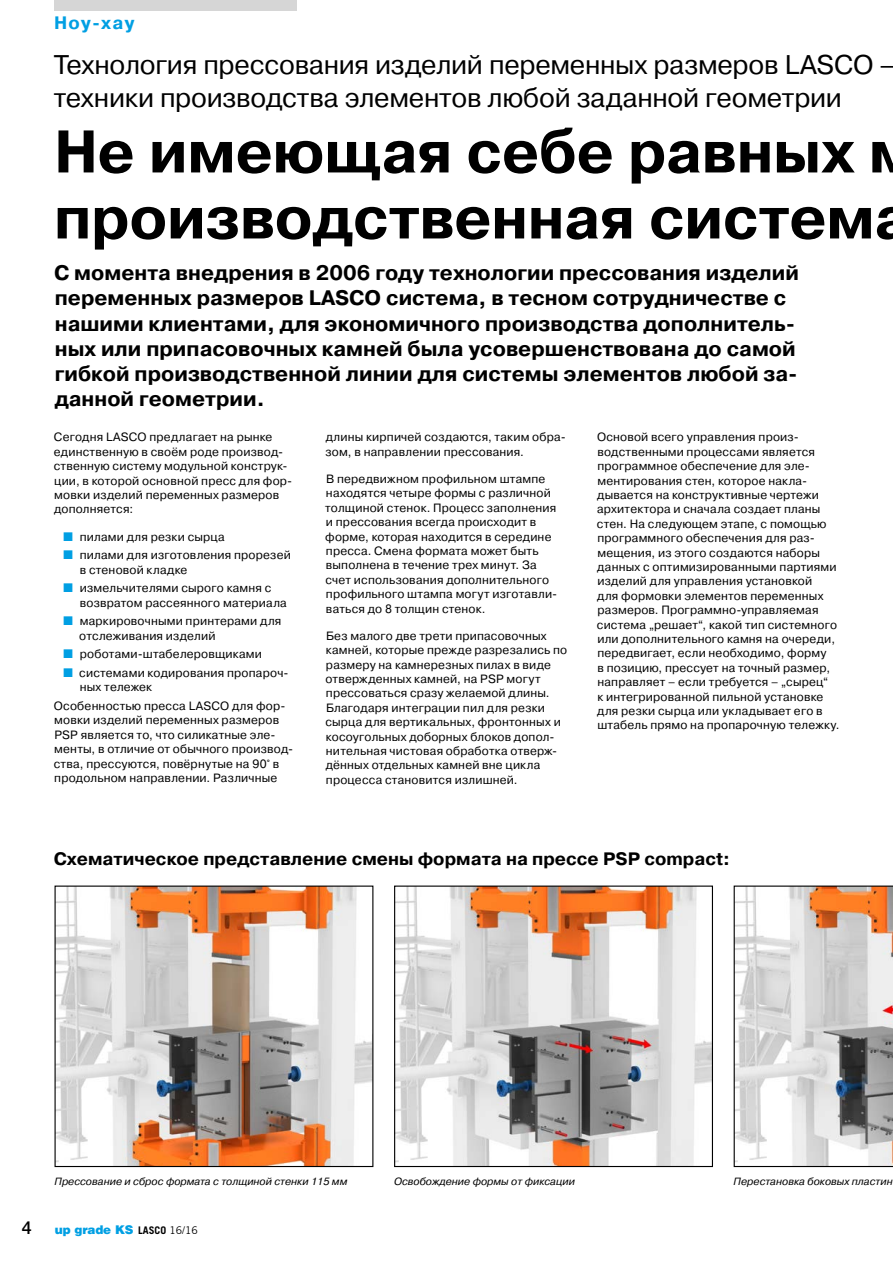
<style>
.page{position:relative;width:893px;height:1263px;background:#fff}
.page>*{position:absolute;margin:0;border:0;box-sizing:border-box;transform-origin:0 0}
.t1{font:700 60px/66px "Pragmatica C";letter-spacing:-.005em;color:#000}
.t2{font:27px/32.4px "Pragmatica C";letter-spacing:-.01em;color:#000}
.t3{font:700 21px/25.2px "Pragmatica C";color:#000}
.t4{font:700 18px "Pragmatica C";color:#000}
.t5{font:700 18px "Pragmatica C";letter-spacing:.06em;color:#009fe3}
.t6{font:500 18px "Helvetica Neue";color:#000}
.t7{font:12px/14.4px "Pragmatica C";letter-spacing:.015em;color:#000}
.t8{font:900 12px "Helvetica";letter-spacing:-.01em;color:#009fe3}
.t9{font:italic 10.5px "Pragmatica C";color:#000}
.s1{font-family:"Trade Gothic";font-weight:700;font-size:10.5px;color:#000}
.s2{font-family:"Trade Gothic";font-weight:400;font-size:10.5px;color:#000}
</style>
<div class="page">
<img style="left:57px;top:887px;width:314px;height:278px">
<div style="left:55px;top:885px;width:318px;height:282px;border:1px solid #000"></div>
<img style="left:396px;top:887px;width:315px;height:278px">
<div style="left:394px;top:885px;width:319px;height:282px;border:1px solid #000"></div>
<svg style="left:734px;top:885px;width:159px;height:282px"></svg>
<div style="left:54px;top:0;width:242px;height:11px;background:#d6d6d6"></div>
<h3 class="t5" style="left:54px;top:13px;width:82px">Ноу-хау</h3>
<h2 class="t2" style="left:54px;top:49px;width:843px">Технология прессования изделий переменных размеров LASCO – техники производства элементов любой заданной геометрии</h2>
<h1 class="t1" style="left:54px;top:119px;width:865px">Не имеющая себе равных м производственная система</h1>
<p class="t3" style="left:54px;top:261px;width:746px">С момента внедрения в 2006 году технологии прессования изделий переменных размеров LASCO система, в тесном сотрудничестве с нашими клиентами, для экономичного производства дополнитель&shy;ных или припасовочных камней была усовершенствована до самой гибкой производственной линии для системы элементов любой за&shy;данной геометрии.</p>
<p class="t7" style="left:54px;top:430px;width:240px">Сегодня LASCO предлагает на рынке единственную в своём роде производ&shy;ственную систему модульной конструк&shy;ции, в которой основной пресс для фор&shy;мовки изделий переменных размеров дополняется:</p>
<p class="t7" style="left:80px;top:527px;width:213px;line-height:18.6px">пилами для резки сырца<br>пилами для изготовления прорезей</p>
<p class="t7" style="left:80px;top:560px;width:193px;line-height:18.6px">в стеновой кладке измельчителями сырого камня с</p>
<p class="t7" style="left:80px;top:593px;width:209px;line-height:18.6px">возвратом рассеянного материала маркировочными принтерами для</p>
<p class="t7" style="left:79px;top:626px;width:211px;line-height:18.6px">отслеживания изделий роботами-штабелеровщиками системами кодирования пропароч-</p>
<p class="t7" style="left:54px;top:678px;width:233px;line-height:18.6px;text-indent:26px">ных тележек<br>Особенностью пресса LASCO для фор-</p>
<p class="t7" style="left:54px;top:713px;width:241px">мовки изделий переменных размеров PSP является то, что силикатные эле&shy;менты, в отличие от обычного производ&shy;ства, прессуются, повёрнутые на 90° в продольном направлении. Различные</p>
<p class="t7" style="left:326px;top:430px;width:242px">длины кирпичей создаются, таким обра&shy;зом, в направлении прессования.</p>
<p class="t7" style="left:325px;top:472px;width:234px">В передвижном профильном штампе находятся четыре формы с различной толщиной стенок. Процесс заполнения и прессования всегда происходит в форме, которая находится в середине пресса. Смена формата может быть выполнена в течение трех минут. За счет использования дополнительного профильного штампа могут изготавли&shy;ваться до 8 толщин стенок.</p>
<p class="t7" style="left:325px;top:628px;width:243px">Без малого две трети припасовочных камней, которые прежде разрезались по размеру на камнерезных пилах в виде отвержденных камней, на PSP могут прессоваться сразу желаемой длины.<br>Благодаря интеграции пил для резки сырца для вертикальных, фронтонных и косоугольных доборных блоков допол&shy;нительная чистовая обработка отверж&shy;дённых отдельных камней вне цикла процесса становится излишней.</p>
<p class="t7" style="left:597px;top:430px;width:244px">Основой всего управления произ&shy;водственными процессами является программное обеспечение для эле&shy;ментирования стен, которое накла&shy;дывается на конструктивные чертежи архитектора и сначала создает планы стен. На следующем этапе, с помощью программного обеспечения для раз&shy;мещения, из этого создаются наборы данных с оптимизированными партиями изделий для управления установкой<br>для формовки элементов переменных размеров. Программно-управляемая система „решает“, какой тип системного или дополнительного камня на очереди, передвигает, если необходимо, форму<br>в позицию, прессует на точный размер, направляет – если требуется – „сырец“<br>к интегрированной пильной установке для резки сырца или укладывает его в штабель прямо на пропарочную тележку.</p>
<h3 class="t4" style="left:54px;top:848px;width:678px">Схематическое представление смены формата на прессе PSP compact:</h3>
<h3 class="t6" style="left:22px;top:1217px;width:12px">4</h3>
<p class="t9" style="left:55px;top:1176px;width:294px">Прессование и сброс формата с толщиной стенки 115 мм</p>
<p class="t9" style="left:394px;top:1176px;width:182px">Освобождение формы от фиксации</p>
<p class="t9" style="left:734px;top:1176px;width:161px">Перестановка боковых пластин</p>
<p class="t8" style="left:55px;top:1222px;width:145px">up grade KS <span class="s1">LASCO</span> <span class="s2">16/16</span></p>
</div>
